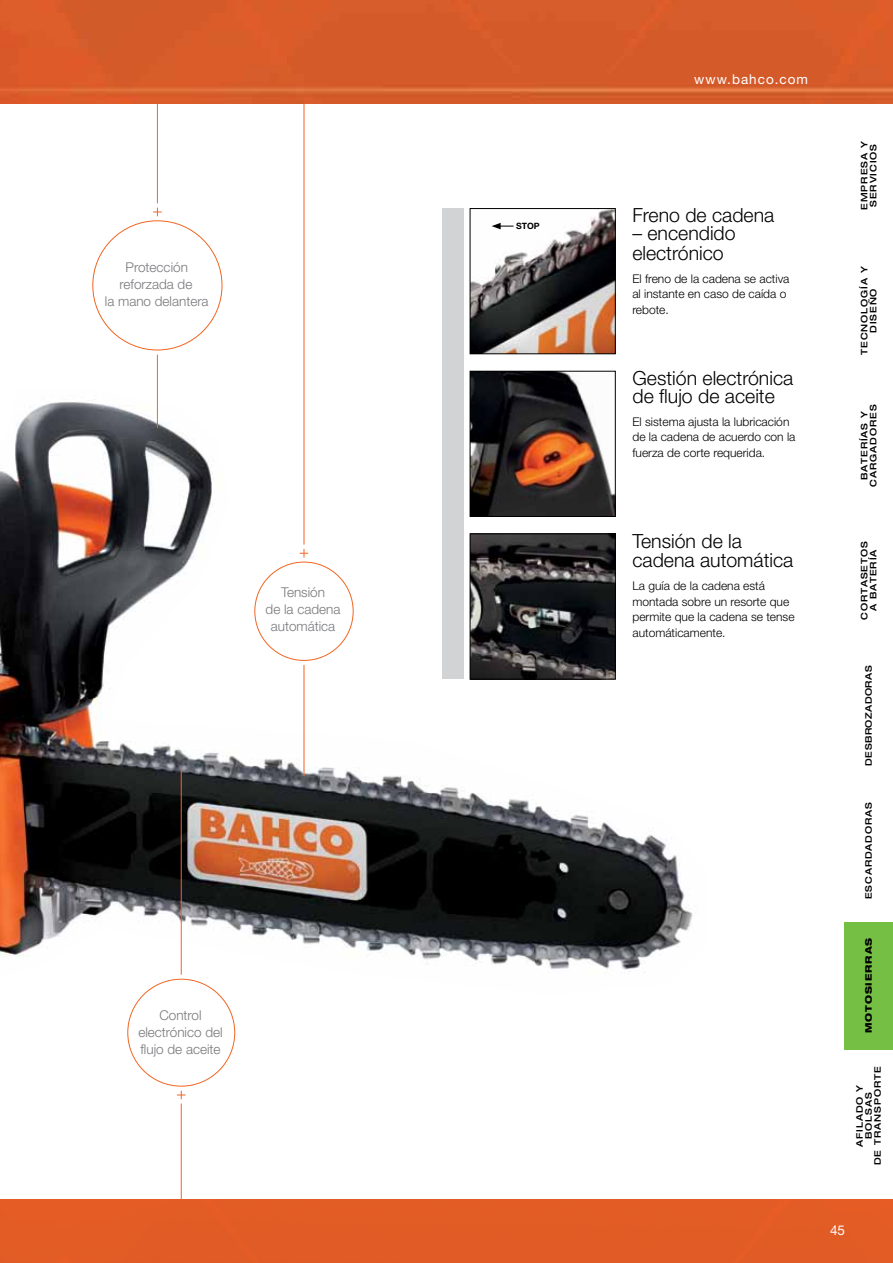
<style>
.page{position:relative;width:893px;height:1263px;background:#fff}
.page>*{position:absolute;margin:0;border:0;box-sizing:border-box;transform-origin:0 0}
.t1{font:300 19.5px/19.8px "Helvetica Neue LT Std";color:#000}
.t2{font:300 13.5px/16.8px "Helvetica Neue LT Std";color:#77787b;text-align:center}
.t3{font:13.5px "Helvetica Neue LT Std";letter-spacing:.075em;color:#fff}
.t4{font:300 12px/15.8px "Helvetica Neue LT Std";color:#000}
.t5{font:500 expanded 9px/9px "Helvetica Neue LT Std";letter-spacing:.1em;color:#000;text-align:center}
.t6{font:500 expanded 9px "Helvetica Neue LT Std";letter-spacing:.05em;color:#000}
.t7{font:800 expanded 9px "Helvetica Neue LT Std";letter-spacing:.1em;color:#000}
.t8{font:700 8.7px "Helvetica Neue LT Std";color:#000}
</style>
<div class="page">
<img style="left:0;top:0;width:893px;height:103px">
<div style="left:0;top:1199px;width:893px;height:64px;background:#e25c25"></div>
<img style="left:0;top:389px;width:693px;height:605px">
<img style="left:472px;top:373px;width:141px;height:142px">
<div style="left:470px;top:371px;width:145px;height:146px;border:1px solid #000"></div>
<img style="left:472px;top:536px;width:141px;height:141px">
<div style="left:470px;top:534px;width:145px;height:145px;border:1px solid #000"></div>
<img style="left:472px;top:210px;width:141px;height:142px">
<div style="left:470px;top:208px;width:145px;height:146px;border:1px solid #000"></div>
<svg style="left:492px;top:223px;width:22px;height:6px"></svg>
<div style="left:442px;top:208px;width:21px;height:471px;background:#d1d3d4"></div>
<hr style="left:157px;top:355px;width:1px;height:73px;background:#f26522">
<hr style="left:157px;top:103px;width:1px;height:100px;background:#f26522">
<svg style="left:153px;top:208px;width:9px;height:8px"></svg>
<hr style="left:304px;top:665px;width:1px;height:111px;background:#f26522">
<hr style="left:304px;top:103px;width:1px;height:442px;background:#f26522">
<svg style="left:300px;top:549px;width:8px;height:8px"></svg>
<div style="left:255px;top:562px;width:98px;height:98px;background:#fff;border-radius:50%"></div>
<hr style="left:181px;top:770px;width:1px;height:205px;background:#f26522">
<svg style="left:177px;top:1091px;width:9px;height:8px"></svg>
<div style="left:128px;top:979px;width:107px;height:107px;background:#fff;border-radius:50%"></div>
<div style="left:845px;top:922px;width:48px;height:127px;background:#75c044"></div>
<hr style="left:181px;top:1103px;width:1px;height:97px;background:#f26522">
<p class="t2" style="left:105px;top:259px;width:105px">Protección reforzada de<br>la mano delantera</p>
<p class="t2" style="left:266px;top:584px;width:76px">Tensión<br>de la cadena automática</p>
<p class="t2" style="left:138px;top:1006px;width:86px">Control electrónico del flujo de aceite</p>
<p class="t8" style="left:516px;top:220px;width:25px">stop</p>
<p class="t3" style="left:694px;top:71px;width:115px">www.bahco.com</p>
<h1 class="t1" style="left:632px;top:205px;width:143px">Freno de cadena</h1>
<h1 class="t1" style="left:632px;top:223px;width:105px">– encendido electrónico</h1>
<p class="t4" style="left:632px;top:270px;width:159px">El freno de la cadena se activa al instante en caso de caída o rebote.</p>
<h1 class="t1" style="left:632px;top:369px;width:162px;line-height:18px">Gestión electrónica de flujo de aceite</h1>
<p class="t4" style="left:632px;top:413px;width:164px">El sistema ajusta la lubricación de la cadena de acuerdo con la fuerza de corte requerida.</p>
<h1 class="t1" style="left:632px;top:530px;width:162px">Tensión de la cadena automática</h1>
<p class="t4" style="left:632px;top:578px;width:164px">La guía de la cadena está montada sobre un resorte que permite que la cadena se tense automáticamente.</p>
<p class="t5" style="left:859px;top:210px;width:70px;rotate:-90deg">Empresa y servicios</p>
<p class="t5" style="left:859px;top:355px;width:91px;rotate:-90deg">Tecnología y diseño</p>
<p class="t5" style="left:859px;top:487px;width:84px;rotate:-90deg">Baterías y cargadores</p>
<p class="t5" style="left:859px;top:620px;width:80px;rotate:-90deg">Cortasetos a batería</p>
<p class="t6" style="left:863px;top:766px;width:102px;rotate:-90deg">Desbrozadoras</p>
<p class="t5" style="left:864px;top:899px;width:99px;rotate:-90deg">Escardadoras</p>
<p class="t7" style="left:863px;top:1033px;width:97px;rotate:-90deg">Motosierras</p>
<p class="t5" style="left:855px;top:1165px;width:100px;rotate:-90deg">Afilado y bolsas<br>de transporte</p>
<p class="t3" style="left:830px;top:1222px;width:17px">45</p>
</div>
